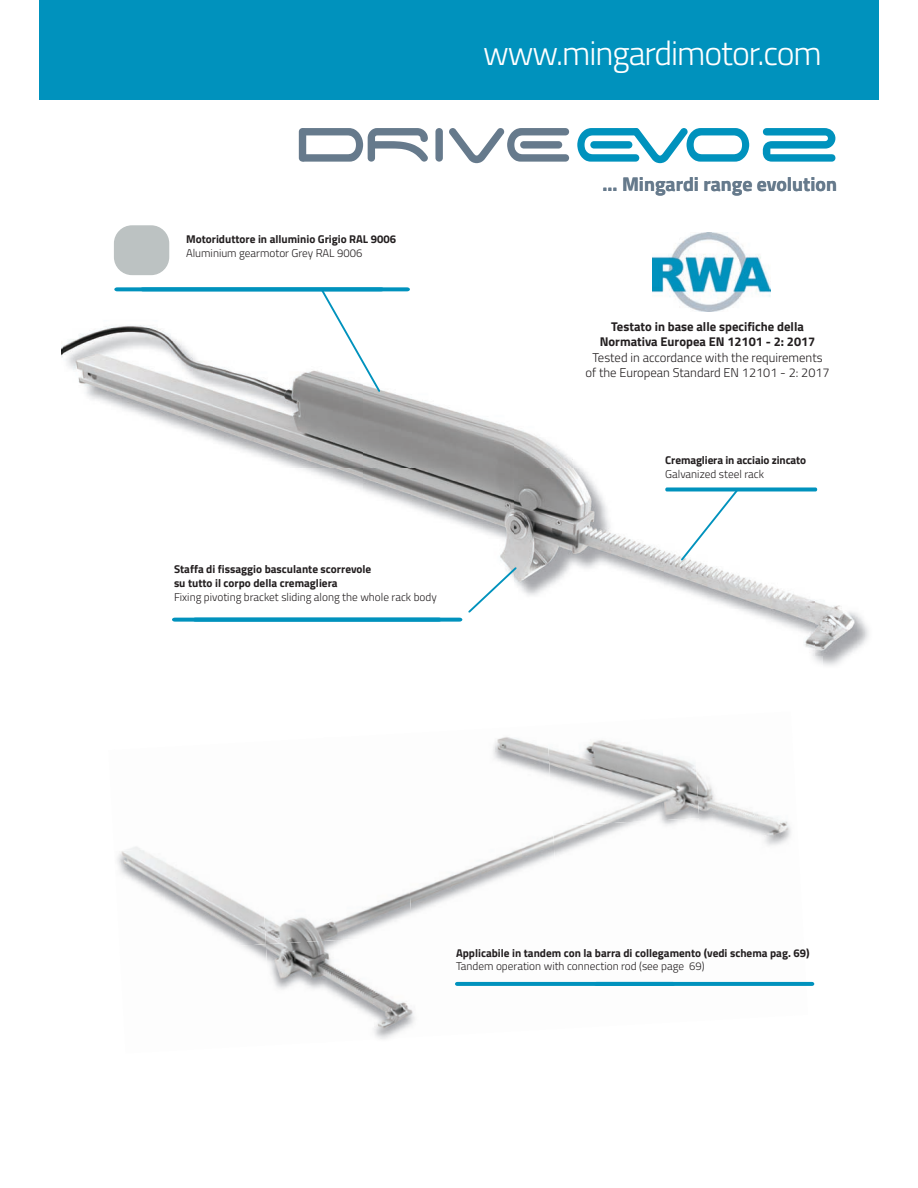
<style>
.page{position:relative;width:918px;height:1188px;background:#fff}
.page>*{position:absolute;margin:0;border:0;box-sizing:border-box;transform-origin:0 0}
.t1{font:300 33.9px "Titillium Web";letter-spacing:-.03em;color:#fff}
.t2{font:700 19.8px "Titillium Web";color:#667a8c}
.t3{font:300 12.75px/15.3px "Titillium Web";color:#231f20;text-align:center}
.t4{font:700 12.75px/15.3px "Titillium Web";color:#231f20;text-align:center}
.t5{font:700 11.25px/13.5px "Titillium Web";color:#231f20}
.t6{font:300 11.25px "Titillium Web";color:#231f20}
</style>
<div class="page">
<div style="left:39px;top:0;width:840px;height:100px;background:#0092bd"></div>
<svg style="left:435px;top:128px;width:8px;height:34px"></svg>
<svg style="left:299px;top:128px;width:129px;height:34px"></svg>
<svg style="left:449px;top:128px;width:120px;height:35px"></svg>
<svg style="left:577px;top:128px;width:172px;height:35px"></svg>
<svg style="left:763px;top:128px;width:73px;height:34px"></svg>
<img style="left:63px;top:329px;width:802px;height:327px">
<svg style="left:665px;top:487px;width:152px;height:75px"></svg>
<svg style="left:172px;top:566px;width:346px;height:56px"></svg>
<img style="left:794px;top:981px;width:14px;height:1px">
<img style="left:493px;top:738px;width:55px;height:38px">
<img style="left:548px;top:740px;width:146px;height:78px">
<img style="left:694px;top:763px;width:97px;height:83px">
<img style="left:117px;top:846px;width:143px;height:98px">
<img style="left:260px;top:893px;width:146px;height:51px">
<img style="left:406px;top:836px;width:147px;height:80px">
<img style="left:553px;top:818px;width:152px;height:39px">
<img style="left:239px;top:944px;width:27px;height:17px">
<img style="left:266px;top:936px;width:146px;height:103px">
<img style="left:558px;top:981px;width:153px;height:1px">
<img style="left:652px;top:232px;width:118px;height:80px">
<div style="left:115px;top:226px;width:54px;height:48px;background:#bcc2c2;border-radius:17px"></div>
<div style="left:114px;top:225px;width:55px;height:50px;border:1px solid #bcc2c2;border-radius:17px"></div>
<svg style="left:114px;top:287px;width:296px;height:107px"></svg>
<svg style="left:455px;top:982px;width:359px;height:4px"></svg>
<p class="t5" style="left:186px;top:232px;width:211px">Motoriduttore in alluminio Grigio RAL 9006</p>
<p class="t6" style="left:186px;top:244px;width:178px">Aluminium gearmotor Grey RAL 9006</p>
<p class="t5" style="left:174px;top:563px;width:199px">Staffa di fissaggio basculante scorrevole su tutto il corpo della cremagliera</p>
<p class="t6" style="left:174px;top:588px;width:264px">Fixing pivoting bracket sliding along the whole rack body</p>
<h1 class="t1" style="left:483px;top:27px;width:340px">www.mingardimotor.com</h1>
<h2 class="t2" style="left:602px;top:168px;width:236px">... Mingardi range evolution</h2>
<p class="t4" style="left:600px;top:319px;width:217px">Testato in base alle specifiche della<br>Normativa Europea EN 12101 - 2: 2017</p>
<p class="t3" style="left:585px;top:349px;width:246px">Tested in accordance with the requirements of the European Standard EN 12101 - 2: 2017</p>
<p class="t5" style="left:665px;top:453px;width:142px">Cremagliera in acciaio zincato</p>
<p class="t6" style="left:665px;top:465px;width:100px">Galvanized steel rack</p>
<p class="t5" style="left:456px;top:946px;width:355px">Applicabile in tandem con la barra di collegamento (vedi schema pag. 69)</p>
<p class="t6" style="left:456px;top:957px;width:250px">Tandem operation with connection rod (see page 69)</p>
</div>
